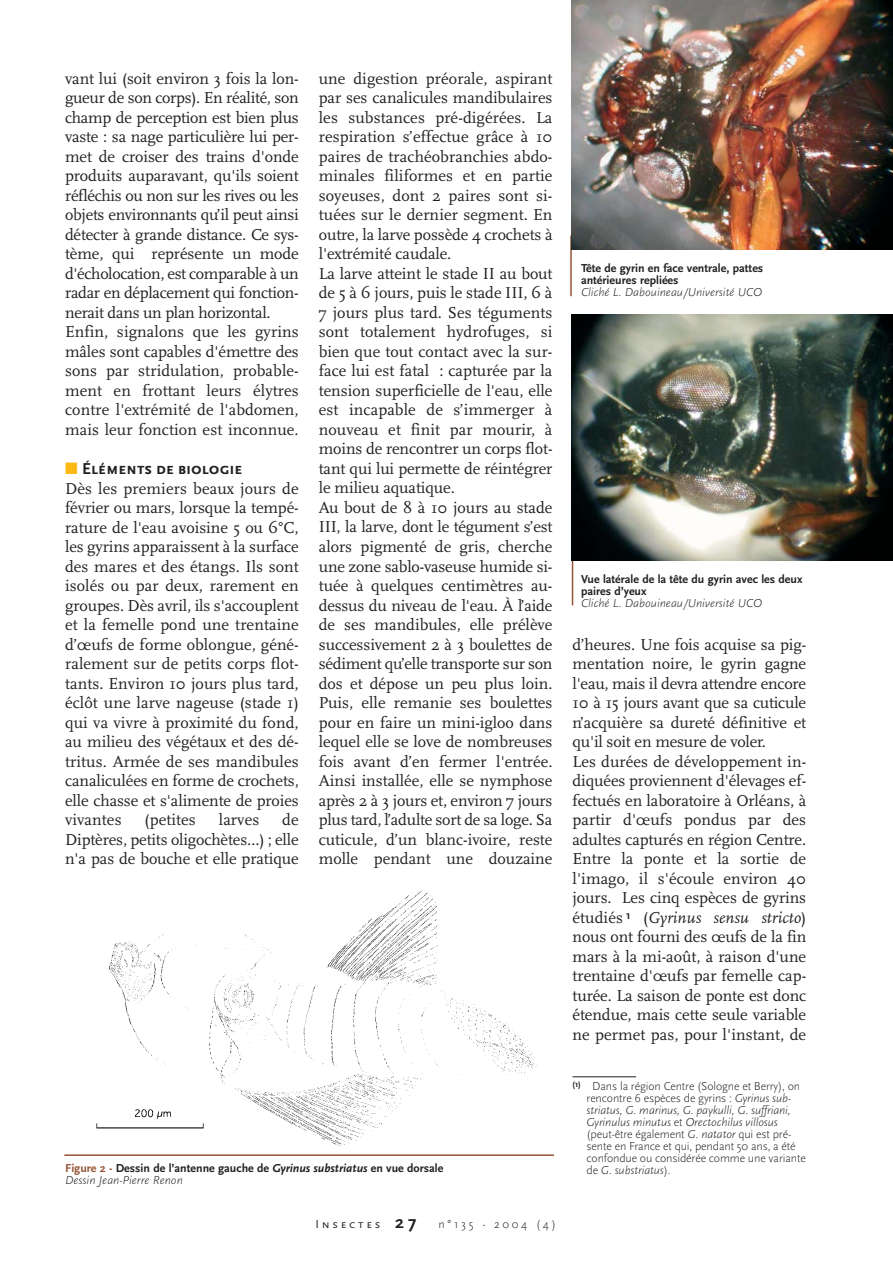
<style>
.page{position:relative;width:893px;height:1263px;background:#fff}
.page>*{position:absolute;margin:0;border:0;box-sizing:border-box;transform-origin:0 0}
.t1{font:16.5px/19.5px "Scala";letter-spacing:-.005em;color:#231f20}
.t2{font:700 16.5px "Scala Sans Caps";letter-spacing:-.005em;color:#231f20}
.t3{font:300 12px/12px "Scala Sans";letter-spacing:-.01em;color:#231f20}
.t4{font:700 12px/12px "Scala Sans";color:#231f20}
.t5{font:italic 300 12px "Scala Sans";color:#231f20}
.s1{color:#fdb813}
.s2{font-style:italic}
.s3{color:#955436}
.s4{font-style:normal}
.s5{font-family:"Scala Sans Caps";font-weight:400}
.s6{font-weight:700;font-size:18px}
</style>
<div class="page">
<hr style="left:570px;top:236px;width:2px;height:60px;background:#955436">
<img style="left:571px;top:0;width:322px;height:250px">
<hr style="left:572px;top:547px;width:1px;height:58px;background:#955436">
<img style="left:571px;top:314px;width:322px;height:246px">
<hr style="left:572px;top:1076px;width:64px;height:1px;background:#231f20">
<img style="left:96px;top:890px;width:441px;height:256px">
<hr style="left:64px;top:1154px;width:490px;height:2px;background:#955436">
<p class="t1" style="left:65px;top:70px;width:235px">vant lui (soit environ 3 fois la lon&shy;gueur de son corps). En réalité, son champ de perception est bien plus vaste : sa nage particulière lui per&shy;met de croiser des trains d'onde produits auparavant, qu'ils soient réfléchis ou non sur les rives ou les objets environnants qu’il peut ainsi détecter à grande distance. Ce sys&shy;tème, qui représente un mode d'écholocation, est comparable à un radar en déplacement qui fonction&shy;nerait dans un plan horizontal.<br>Enfin, signalons que les gyrins mâles sont capables d'émettre des sons par stridulation, probable&shy;ment en frottant leurs élytres contre l'extrémité de l'abdomen, mais leur fonction est inconnue.</p>
<p class="t2" style="left:65px;top:459px;width:179px"><span class="s1">■</span> Éléments de biologie</p>
<p class="t1" style="left:65px;top:480px;width:235px;text-align:justify">Dès les premiers beaux jours de février ou mars, lorsque la tempé&shy;rature de l'eau avoisine 5 ou 6°C, les gyrins apparaissent à la surface des mares et des étangs. Ils sont isolés ou par deux, rarement en groupes. Dès avril, ils s'accouplent et la femelle pond une trentaine d’œufs de forme oblongue, géné&shy;ralement sur de petits corps flot&shy;tants. Environ 10 jours plus tard, éclôt une larve nageuse (stade 1) qui va vivre à proximité du fond, au milieu des végétaux et des dé&shy;tritus. Armée de ses mandibules canaliculées en forme de crochets, elle chasse et s'alimente de proies vivantes</p>
<p class="t1" style="left:65px;top:811px;width:235px;text-align:justify;text-indent:217px">de Diptères, petits oligochètes…) ; elle n'a pas de bouche et elle pratique</p>
<p class="t1" style="left:145px;top:811px;width:53px">(petites</p>
<p class="t1" style="left:219px;top:811px;width:42px">larves</p>
<p class="t1" style="left:319px;top:70px;width:235px">une digestion préorale, aspirant par ses canalicules mandibulaires les substances pré-digérées. La respiration s’effectue grâce à 10 paires de trachéobranchies abdo&shy;minales filiformes et en partie soyeuses, dont 2 paires sont si&shy;tuées sur le dernier segment. En outre, la larve possède 4 crochets à l'extrémité caudale.<br>La larve atteint le stade II au bout de 5 à 6 jours, puis le stade III, 6 à<br>7 jours plus tard. Ses téguments sont totalement hydrofuges, si bien que tout contact avec la sur&shy;face lui est fatal : capturée par la tension superficielle de l'eau, elle est incapable de s’immerger à nouveau et finit par mourir, à moins de rencontrer un corps flot&shy;tant qui lui permette de réintégrer le milieu aquatique.<br>Au bout de 8 à 10 jours au stade<br>III, la larve, dont le tégument s’est alors pigmenté de gris, cherche une zone sablo-vaseuse humide si&shy;tuée à quelques centimètres au&shy;dessus du niveau de l'eau. À l’aide de ses mandibules, elle prélève successivement 2 à 3 boulettes de sédiment qu’elle transporte sur son dos et dépose un peu plus loin.<br>Puis, elle remanie ses boulettes pour en faire un mini-igloo dans lequel elle se love de nombreuses fois avant d’en fermer l'entrée.<br>Ainsi installée, elle se nymphose après 2 à 3 jours et, environ 7 jours plus tard, l’adulte sort de sa loge. Sa cuticule, d’un blanc-ivoire, reste molle pendant une douzaine</p>
<p class="t4" style="left:581px;top:263px;width:184px">Tête de gyrin en face ventrale, pattes antérieures repliées</p>
<p class="t5" style="left:581px;top:287px;width:183px">Cliché L. Dabouineau/Université UCO</p>
<p class="t4" style="left:581px;top:574px;width:223px">Vue latérale de la tête du gyrin avec les deux paires d’yeux</p>
<p class="t5" style="left:581px;top:598px;width:183px">Cliché L. Dabouineau/Université UCO</p>
<p class="t1" style="left:572px;top:636px;width:235px">d’heures. Une fois acquise sa pig&shy;mentation noire, le gyrin gagne l'eau, mais il devra attendre encore 10 à 15 jours avant que sa cuticule n’acquière sa dureté définitive et qu'il soit en mesure de voler.<br>Les durées de développement in&shy;diquées proviennent d'élevages ef&shy;fectués en laboratoire à Orléans, à partir d'œufs pondus par des adultes capturés en région Centre.<br>Entre la ponte et la sortie de l'imago, il s'écoule environ 40 jours. Les cinq espèces de gyrins étudiés <sup>1</sup> (<span class="s2">Gyrinus sensu stricto</span>) nous ont fourni des œufs de la fin mars à la mi-août, à raison d'une trentaine d'œufs par femelle cap&shy;turée. La saison de ponte est donc étendue, mais cette seule variable ne permet pas, pour l'instant, de</p>
<p class="t3" style="left:587px;top:1081px;width:221px;text-indent:-14px"><sup>(1)</sup> Dans la région Centre (Sologne et Berry), on rencontre 6 espèces de gyrins : <span class="s2">Gyrinus sub&shy;striatus, G. marinus, G. paykulli, G. suffriani, Gyrinulus minutus</span> et <span class="s2">Orectochilus villosus </span>(peut-être également <span class="s2">G. natator</span> qui est pré&shy;sente en France et qui, pendant 50 ans, a été confondue ou considérée comme une variante</p>
<p class="t4" style="left:65px;top:1163px;width:380px"><span class="s3">Figure 2 -</span> Dessin de l’antenne gauche de <span class="s2">Gyrinus substriatus</span> en vue dorsale</p>
<p class="t5" style="left:587px;top:1165px;width:86px"><span class="s4">de</span> G. substriatus<span class="s4">).</span></p>
<p class="t5" style="left:65px;top:1175px;width:119px">Dessin Jean-Pierre Renon</p>
<p class="t3" style="left:315px;top:1219px;width:242px"><span class="s5">Insectes</span> <span class="s6">27</span> n°135 - 2004 (4)</p>
</div>
